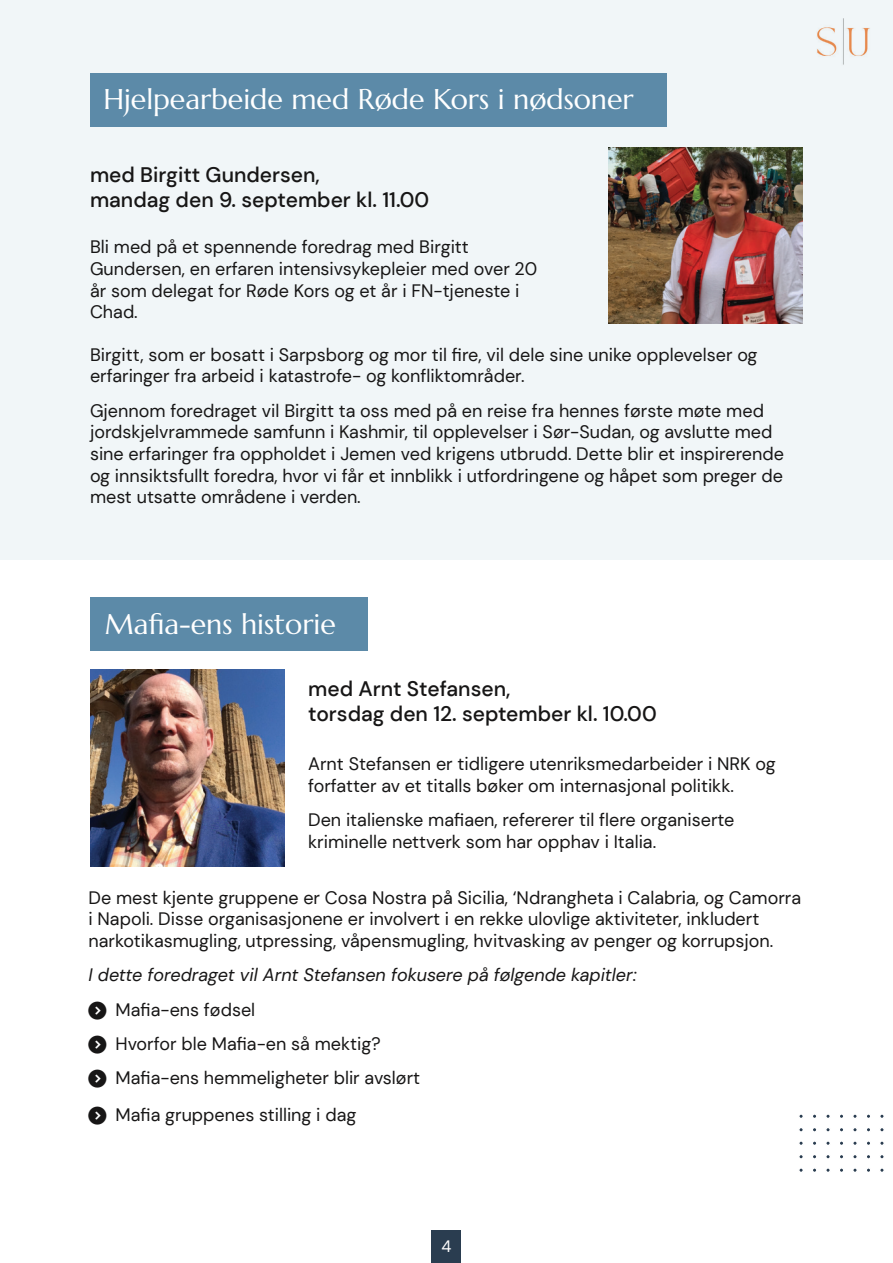
<style>
.page{position:relative;width:893px;height:1263px;background:#fff}
.page>*{position:absolute;margin:0;border:0;box-sizing:border-box;transform-origin:0 0}
.t1{font:28.5px "Marcellus";color:#fff}
.t2{font:500 21px/25.2px "DM Sans";color:#171616}
.t3{font:18px/21.6px "DM Sans";color:#171616}
.t4{font:italic 18px "DM Sans";color:#171616}
.t5{font:16.5px "DM Sans";color:#fff}
</style>
<div class="page">
<div style="left:0;top:0;width:893px;height:559px;background:#f1f6f8"></div>
<div style="left:90px;top:73px;width:576px;height:54px;background:#5c8aa8"></div>
<img style="left:608px;top:148px;width:195px;height:176px">
<div style="left:90px;top:597px;width:278px;height:53px;background:#5c8aa8"></div>
<img style="left:90px;top:670px;width:195px;height:196px">
<img style="left:817px;top:18px;width:53px;height:47px">
<div style="left:432px;top:1231px;width:29px;height:32px;background:#2a3d50"></div>
<svg style="left:880px;top:1168px;width:4px;height:4px"></svg>
<svg style="left:853px;top:1168px;width:4px;height:4px"></svg>
<div style="left:838px;top:1167px;width:7px;height:6px;border:2px solid #fff;border-radius:50%"></div>
<svg style="left:826px;top:1168px;width:4px;height:4px"></svg>
<div style="left:811px;top:1167px;width:7px;height:6px;border:2px solid #fff;border-radius:50%"></div>
<svg style="left:799px;top:1168px;width:4px;height:4px"></svg>
<svg style="left:880px;top:1155px;width:4px;height:4px"></svg>
<svg style="left:853px;top:1155px;width:4px;height:4px"></svg>
<div style="left:838px;top:1154px;width:7px;height:6px;border:2px solid #fff;border-radius:50%"></div>
<svg style="left:826px;top:1155px;width:4px;height:4px"></svg>
<div style="left:811px;top:1154px;width:7px;height:6px;border:2px solid #fff;border-radius:50%"></div>
<svg style="left:799px;top:1155px;width:4px;height:4px"></svg>
<svg style="left:880px;top:1141px;width:4px;height:4px"></svg>
<svg style="left:853px;top:1141px;width:4px;height:4px"></svg>
<div style="left:838px;top:1140px;width:7px;height:6px;border:2px solid #fff;border-radius:50%"></div>
<svg style="left:826px;top:1141px;width:4px;height:4px"></svg>
<div style="left:811px;top:1140px;width:7px;height:6px;border:2px solid #fff;border-radius:50%"></div>
<svg style="left:799px;top:1141px;width:4px;height:4px"></svg>
<svg style="left:880px;top:1128px;width:4px;height:4px"></svg>
<svg style="left:853px;top:1128px;width:4px;height:4px"></svg>
<div style="left:838px;top:1127px;width:7px;height:6px;border:2px solid #fff;border-radius:50%"></div>
<svg style="left:826px;top:1128px;width:4px;height:4px"></svg>
<div style="left:811px;top:1127px;width:7px;height:6px;border:2px solid #fff;border-radius:50%"></div>
<svg style="left:799px;top:1128px;width:4px;height:4px"></svg>
<svg style="left:880px;top:1114px;width:4px;height:4px"></svg>
<svg style="left:853px;top:1114px;width:4px;height:4px"></svg>
<div style="left:838px;top:1113px;width:7px;height:6px;border:2px solid #fff;border-radius:50%"></div>
<svg style="left:826px;top:1114px;width:4px;height:4px"></svg>
<div style="left:811px;top:1113px;width:7px;height:6px;border:2px solid #fff;border-radius:50%"></div>
<svg style="left:799px;top:1114px;width:4px;height:4px"></svg>
<h1 class="t1" style="left:103px;top:81px;width:532px">Hjelpearbeide med Røde Kors i nødsoner</h1>
<p class="t2" style="left:90px;top:162px;width:341px">med Birgitt Gundersen,<br>mandag den 9. september kl. 11.00</p>
<p class="t3" style="left:90px;top:236px;width:449px">Bli med på et spennende foredrag med Birgitt Gundersen, en erfaren intensivsykepleier med over 20 år som delegat for Røde Kors og et år i FN-tjeneste i Chad.</p>
<p class="t3" style="left:90px;top:344px;width:669px">Birgitt, som er bosatt i Sarpsborg og mor til fire, vil dele sine unike opplevelser og erfaringer fra arbeid i katastrofe- og konfliktområder.</p>
<p class="t3" style="left:90px;top:400px;width:695px">Gjennom foredraget vil Birgitt ta oss med på en reise fra hennes første møte med jordskjelvrammede samfunn i Kashmir, til opplevelser i Sør-Sudan, og avslutte med sine erfaringer fra oppholdet i Jemen ved krigens utbrudd. Dette blir et inspirerende og innsiktsfullt foredra, hvor vi får et innblikk i utfordringene og håpet som preger de mest utsatte områdene i verden.</p>
<h1 class="t1" style="left:105px;top:606px;width:232px">Mafia-ens historie</h1>
<p class="t2" style="left:308px;top:676px;width:350px">med Arnt Stefansen,<br>torsdag den 12. september kl. 10.00</p>
<p class="t3" style="left:308px;top:753px;width:469px">Arnt Stefansen er tidligere utenriksmedarbeider i NRK og forfatter av et titalls bøker om internasjonal politikk.</p>
<p class="t3" style="left:308px;top:809px;width:428px">Den italienske mafiaen, refererer til flere organiserte kriminelle nettverk som har opphav i Italia.</p>
<p class="t3" style="left:89px;top:886px;width:714px">De mest kjente gruppene er Cosa Nostra på Sicilia, ‘Ndrangheta i Calabria, og Camorra i Napoli. Disse organisasjonene er involvert i en rekke ulovlige aktiviteter, inkludert narkotikasmugling, utpressing, våpensmugling, hvitvasking av penger og korrupsjon.</p>
<p class="t4" style="left:89px;top:964px;width:550px">I dette foredraget vil Arnt Stefansen fokusere på følgende kapitler:</p>
<p class="t3" style="left:116px;top:992px;width:306px;line-height:34.3px">Mafia-ens fødsel<br>Hvorfor ble Mafia-en så mektig?<br>Mafia-ens hemmeligheter blir avslørt</p>
<p class="t3" style="left:116px;top:1103px;width:242px">Mafia gruppenes stilling i dag</p>
<p class="t5" style="left:441px;top:1236px;width:11px">4</p>
</div>
